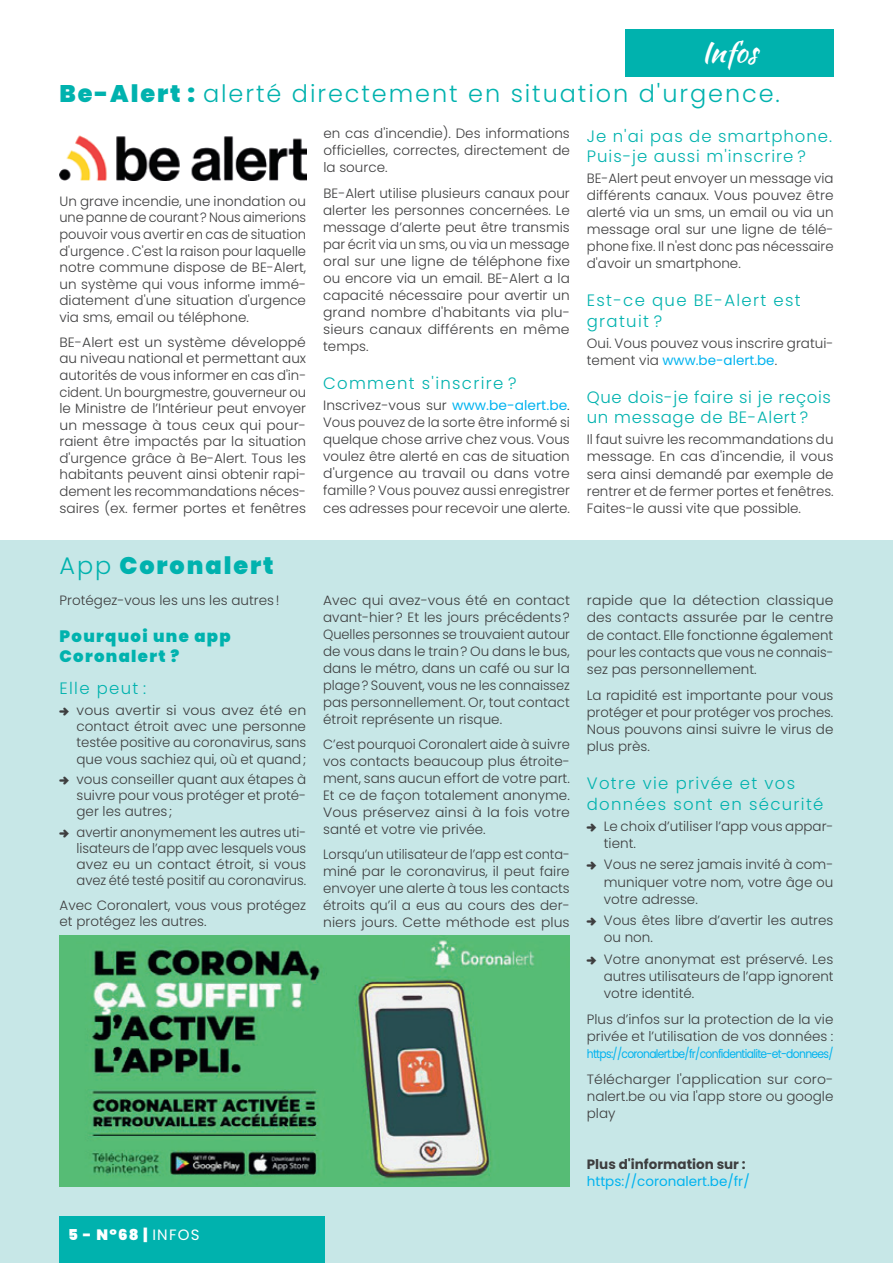
<style>
.page{position:relative;width:893px;height:1263px;background:#fff}
.page>*{position:absolute;margin:0;border:0;box-sizing:border-box;transform-origin:0 0}
.t1{font:28.5px "Kaushan Script";color:#fff}
.t2{font:300 24px "Poppins";letter-spacing:.08em;color:#00b2ae}
.t3{font:900 24px "Poppins";letter-spacing:.08em;color:#00b2ae}
.t4{font:300 16.5px/20.5px "Poppins";letter-spacing:.08em;color:#00b2ae}
.t5{font:300 16.5px/20.5px "Poppins";letter-spacing:.06em;color:#00b2ae}
.t6{font:300 16.5px/20.5px "Poppins";letter-spacing:.04em;color:#00b2ae}
.t7{font:900 16.5px/19.8px "Poppins";letter-spacing:.08em;color:#00b2ae}
.t8{font:900 15px "Poppins";color:#fff}
.t9{font:300 13.5px/17.1px "Poppins";color:#3e3e3f;text-align:justify}
.t10{font:300 13.5px/17.1px "Poppins";color:#3e3e3f;text-align:justify;scale:1.04 1}
.t11{font:300 13.5px/17px "Poppins";color:#3e3e3f;text-align:justify;scale:.96 1}
.t12{font:13.5px "Poppins";color:#00b3ef}
.t13{font:700 13.5px "Poppins";color:#3e3e3f}
.t14{font:12px "Poppins";letter-spacing:-.065em;color:#00b3ef;scale:.9 1}
.s1{font-weight:900}
.s2{font-weight:300}
.s3{font-weight:400;color:#00b3ef}
.s4{font-weight:400}
</style>
<div class="page">
<div style="left:0;top:540px;width:893px;height:723px;background:#c7e7e7"></div>
<div style="left:60px;top:1216px;width:265px;height:47px;background:#00b2ae"></div>
<div style="left:625px;top:29px;width:208px;height:48px;background:#00b2ae"></div>
<img style="left:60px;top:135px;width:246px;height:45px">
<img style="left:60px;top:935px;width:510px;height:251px">
<h1 class="t1" style="left:701px;top:31px;width:57px">Infos</h1>
<h2 class="t2" style="left:59px;top:79px;width:722px"><span class="s1">Be-Alert :</span> alerté directement en situation d'urgence.</h2>
<p class="t9" style="left:59px;top:193px;width:248px;line-height:16.5px">Un grave incendie, une inondation ou une panne de courant ? Nous aimerions pouvoir vous avertir en cas de situation d'urgence . C'est la raison pour laquelle notre commune dispose de BE-Alert, un système qui vous informe immé&shy;diatement d'une situation d'urgence via sms, email ou téléphone.</p>
<p class="t9" style="left:59px;top:334px;width:248px;line-height:16.5px">BE-Alert est un système développé au niveau national et permettant aux autorités de vous informer en cas d'in&shy;cident. Un bourgmestre, gouverneur ou le Ministre de l’Intérieur peut envoyer un message à tous ceux qui pour&shy;raient être impactés par la situation d'urgence grâce à Be-Alert. Tous les habitants peuvent ainsi obtenir rapi&shy;dement les recommandations néces&shy;saires (ex. fermer portes et fenêtres</p>
<h2 class="t3" style="left:60px;top:551px;width:216px"><span class="s2">App</span> Coronalert</h2>
<p class="t9" style="left:60px;top:592px;width:221px">Protégez-vous les uns les autres !</p>
<p class="t7" style="left:60px;top:626px;width:173px">Pourquoi une app<br>Coronalert ?</p>
<p class="t4" style="left:60px;top:678px;width:88px">Elle peut :</p>
<p class="t10" style="left:77px;top:702px;width:222px;line-height:16.2px">vous avertir si vous avez été en contact étroit avec une personne testée positive au coronavirus, sans que vous sachiez qui, où et quand ;</p>
<p class="t9" style="left:77px;top:771px;width:231px;line-height:16.2px">vous conseiller quant aux étapes à suivre pour vous protéger et proté&shy;ger les autres ;</p>
<p class="t9" style="left:77px;top:824px;width:231px;line-height:16.2px">avertir anonymement les autres uti&shy;lisateurs de l’app avec lesquels vous avez eu un contact étroit, si vous avez été testé positif au coronavirus.</p>
<p class="t9" style="left:60px;top:897px;width:248px;line-height:16.2px">Avec Coronalert, vous vous protégez et protégez les autres.</p>
<p class="t9" style="left:323px;top:125px;width:248px">en cas d'incendie). Des informations officielles, correctes, directement de la source.</p>
<p class="t9" style="left:323px;top:185px;width:248px">BE-Alert utilise plusieurs canaux pour alerter les personnes concernées. Le message d’alerte peut être transmis par écrit via un sms, ou via un message oral sur une ligne de téléphone fixe ou encore via un email. BE-Alert a la capacité nécessaire pour avertir un grand nombre d'habitants via plu&shy;sieurs canaux différents en même temps.</p>
<p class="t4" style="left:323px;top:373px;width:195px">Comment s'inscrire ?</p>
<p class="t9" style="left:323px;top:397px;width:248px">Inscrivez-vous sur <span class="s3">www.be-alert.be</span>.<br>Vous pouvez de la sorte être informé si quelque chose arrive chez vous. Vous voulez être alerté en cas de situation d'urgence au travail ou dans votre famille ? Vous pouvez aussi enregistrer ces adresses pour recevoir une alerte.</p>
<p class="t9" style="left:323px;top:592px;width:248px">Avec qui avez-vous été en contact avant-hier ? Et les jours précédents ?<br>Quelles personnes se trouvaient autour de vous dans le train ? Ou dans le bus, dans le métro, dans un café ou sur la plage ? Souvent, vous ne les connaissez pas personnellement. Or, tout contact étroit représente un risque.</p>
<p class="t9" style="left:323px;top:736px;width:248px">C’est pourquoi Coronalert aide à suivre vos contacts beaucoup plus étroite&shy;ment, sans aucun effort de votre part.<br>Et ce de façon totalement anonyme.<br>Vous préservez ainsi à la fois votre santé et votre vie privée.</p>
<p class="t11" style="left:323px;top:846px;width:258px">Lorsqu’un utilisateur de l’app est conta&shy;miné par le coronavirus, il peut faire envoyer une alerte à tous les contacts étroits qu’il a eus au cours des der&shy;niers jours. Cette méthode est plus</p>
<p class="t8" style="left:68px;top:1226px;width:133px">5 - N°68 | <span class="s4">INFOS</span></p>
<p class="t5" style="left:587px;top:126px;width:247px">Je n'ai pas de smartphone.<br>Puis-je aussi m'inscrire ?</p>
<p class="t9" style="left:587px;top:170px;width:248px">BE-Alert peut envoyer un message via différents canaux. Vous pouvez être alerté via un sms, un email ou via un message oral sur une ligne de télé&shy;phone fixe. Il n'est donc pas nécessaire d'avoir un smartphone.</p>
<p class="t4" style="left:587px;top:290px;width:215px">Est-ce que BE-Alert est gratuit ?</p>
<p class="t9" style="left:587px;top:335px;width:248px">Oui. Vous pouvez vous inscrire gratui&shy;tement via <span class="s3">www.be-alert.be</span>.</p>
<p class="t6" style="left:587px;top:387px;width:246px">Que dois-je faire si je reçois un message de BE-Alert ?</p>
<p class="t9" style="left:587px;top:431px;width:248px">Il faut suivre les recommandations du message. En cas d'incendie, il vous sera ainsi demandé par exemple de rentrer et de fermer portes et fenêtres.<br>Faites-le aussi vite que possible.</p>
<p class="t10" style="left:587px;top:592px;width:239px">rapide que la détection classique des contacts assurée par le centre de contact. Elle fonctionne également pour les contacts que vous ne connais&shy;sez pas personnellement.</p>
<p class="t9" style="left:587px;top:686px;width:248px">La rapidité est importante pour vous protéger et pour protéger vos proches.<br>Nous pouvons ainsi suivre le virus de plus près.</p>
<p class="t4" style="left:587px;top:773px;width:238px">Votre vie privée et vos données sont en sécurité</p>
<p class="t9" style="left:604px;top:818px;width:231px">Le choix d’utiliser l’app vous appar&shy;tient.</p>
<p class="t9" style="left:604px;top:856px;width:231px">Vous ne serez jamais invité à com&shy;muniquer votre nom, votre âge ou votre adresse.</p>
<p class="t9" style="left:604px;top:912px;width:231px">Vous êtes libre d’avertir les autres ou non.</p>
<p class="t9" style="left:604px;top:950px;width:231px">Votre anonymat est préservé. Les autres utilisateurs de l’app ignorent votre identité.</p>
<p class="t9" style="left:587px;top:1010px;width:248px">Plus d’infos sur la protection de la vie privée et l’utilisation de vos données :</p>
<p class="t14" style="left:587px;top:1047px;width:276px">https://coronalert.be/fr/confidentialite-et-donnees/</p>
<p class="t10" style="left:587px;top:1070px;width:239px">Télécharger l'application sur coro&shy;nalert.be ou via l'app store ou google play</p>
<p class="t13" style="left:587px;top:1157px;width:160px">Plus d'information sur :</p>
<p class="t12" style="left:587px;top:1174px;width:164px">https://coronalert.be/fr/</p>
</div>
